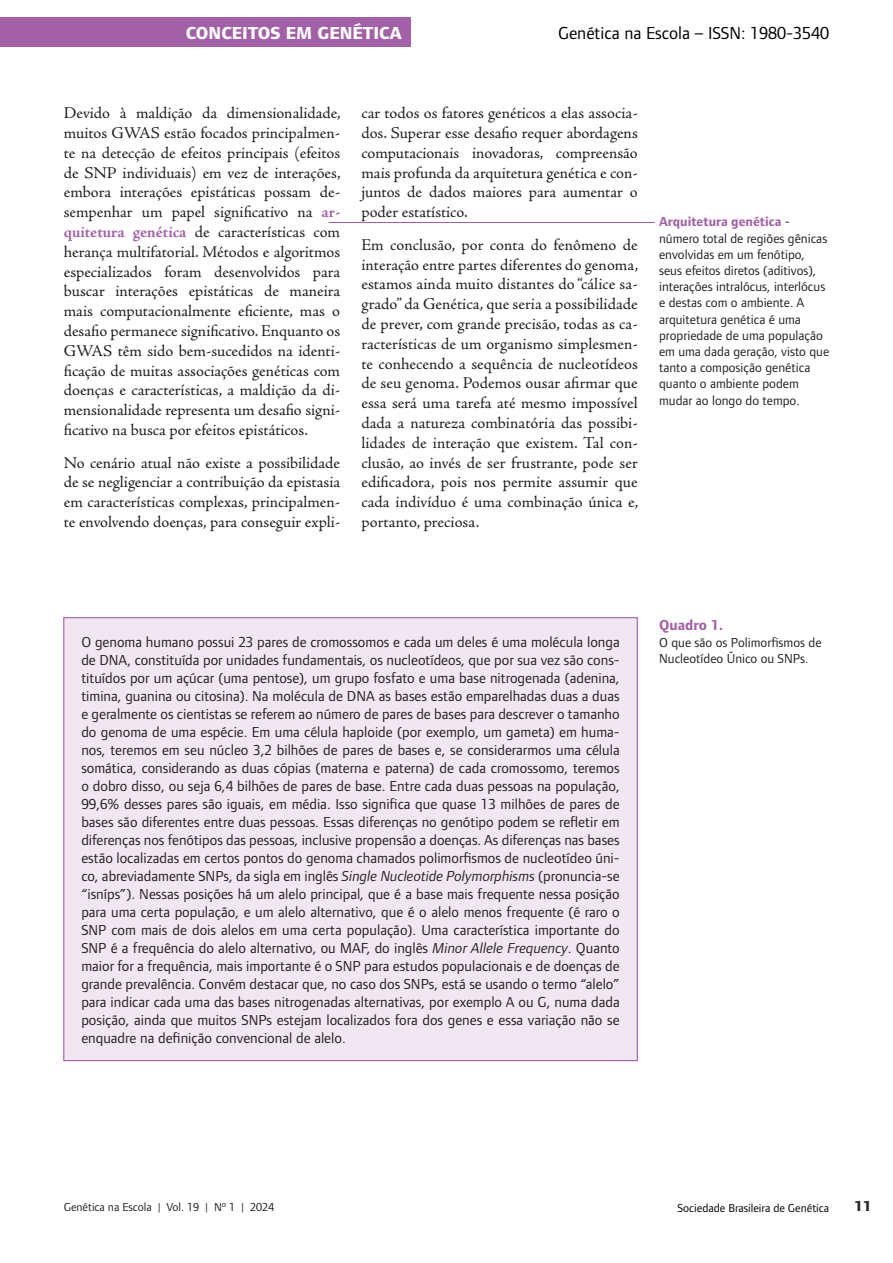
<style>
.page{position:relative;width:893px;height:1263px;background:#fff}
.page>*{position:absolute;margin:0;border:0;box-sizing:border-box;transform-origin:0 0}
.t1{font:18px "Foundry Form Sans";color:#000}
.t2{font:800 18px "Foundry Form Sans";color:#fff}
.t3{font:16.5px/19.8px "Adobe Jenson Pro";color:#231f20;text-align:justify}
.t4{font:15px/18px "Foundry Form Sans";color:#231f20;text-align:justify}
.t5{font:700 15px "Foundry Form Sans";color:#a360a7}
.t6{font:800 15px "Foundry Form Sans";color:#231f20}
.t7{font:13.5px/16.2px "Foundry Form Sans";color:#231f20}
.t8{font:12px "Foundry Form Sans";color:#231f20}
.t9{font:12px "Foundry Form Sans";color:#000}
.s1{font-weight:700;color:#a360a7}
.s2{font-style:italic}
</style>
<div class="page">
<div style="left:64px;top:618px;width:573px;height:442px;background:#f1e7f2"></div>
<hr style="left:328px;top:222px;width:327px;height:1px;background:#a360a7">
<div style="left:0;top:17px;width:411px;height:30px;background:#a360a7"></div>
<p class="t2" style="left:186px;top:23px;width:218px">CONCEITOS EM GENÉTICA</p>
<p class="t1" style="left:558px;top:23px;width:273px">Genética na Escola – ISSN: 1980-3540</p>
<p class="t3" style="left:64px;top:103px;width:278px">Devido à maldição da dimensionalidade, muitos GWAS estão focados principalmen&shy;te na detecção de efeitos principais (efeitos de SNP individuais) em vez de interações, embora interações epistáticas possam de&shy;sempenhar um papel significativo na <span class="s1">ar&shy;quitetura genética</span> de características com herança multifatorial. Métodos e algoritmos especializados foram desenvolvidos para buscar interações epistáticas de maneira mais computacionalmente eficiente, mas o desafio permanece significativo. Enquanto os GWAS têm sido bem-sucedidos na identi&shy;ficação de muitas associações genéticas com doenças e características, a maldição da di&shy;mensionalidade representa um desafio signi&shy;ficativo na busca por efeitos epistáticos.</p>
<p class="t3" style="left:64px;top:453px;width:278px">No cenário atual não existe a possibilidade de se negligenciar a contribuição da epistasia em características complexas, principalmen&shy;te envolvendo doenças, para conseguir expli-</p>
<p class="t3" style="left:361px;top:103px;width:278px">car todos os fatores genéticos a elas associa&shy;dos. Superar esse desafio requer abordagens computacionais inovadoras, compreensão mais profunda da arquitetura genética e con&shy;juntos de dados maiores para aumentar o poder estatístico.</p>
<p class="t3" style="left:361px;top:235px;width:278px">Em conclusão, por conta do fenômeno de interação entre partes diferentes do genoma, estamos ainda muito distantes do “cálice sa&shy;grado” da Genética, que seria a possibilidade de prever, com grande precisão, todas as ca&shy;racterísticas de um organismo simplesmen&shy;te conhecendo a sequência de nucleotídeos de seu genoma. Podemos ousar afirmar que essa será uma tarefa até mesmo impossível dada a natureza combinatória das possibi&shy;lidades de interação que existem. Tal con&shy;clusão, ao invés de ser frustrante, pode ser edificadora, pois nos permite assumir que cada indivíduo é uma combinação única e, portanto, preciosa.</p>
<p class="t7" style="left:659px;top:214px;width:172px"><span class="s1">Arquitetura genética</span> - número total de regiões gênicas envolvidas em um fenótipo, seus efeitos diretos (aditivos), interações intralócus, interlócus e destas com o ambiente. A arquitetura genética é uma propriedade de uma população em uma dada geração, visto que tanto a composição genética quanto o ambiente podem mudar ao longo do tempo.</p>
<p class="t4" style="left:81px;top:633px;width:540px">O genoma humano possui 23 pares de cromossomos e cada um deles é uma molécula longa de DNA, constituída por unidades fundamentais, os nucleotídeos, que por sua vez são cons&shy;tituídos por um açúcar (uma pentose), um grupo fosfato e uma base nitrogenada (adenina, timina, guanina ou citosina). Na molécula de DNA as bases estão emparelhadas duas a duas e geralmente os cientistas se referem ao número de pares de bases para descrever o tamanho do genoma de uma espécie. Em uma célula haploide (por exemplo, um gameta) em huma&shy;nos, teremos em seu núcleo 3,2 bilhões de pares de bases e, se considerarmos uma célula somática, considerando as duas cópias (materna e paterna) de cada cromossomo, teremos o dobro disso, ou seja 6,4 bilhões de pares de base. Entre cada duas pessoas na população, 99,6% desses pares são iguais, em média. Isso significa que quase 13 milhões de pares de bases são diferentes entre duas pessoas. Essas diferenças no genótipo podem se refletir em diferenças nos fenótipos das pessoas, inclusive propensão a doenças. As diferenças nas bases estão localizadas em certos pontos do genoma chamados polimorfismos de nucleotídeo úni&shy;co, abreviadamente SNPs, da sigla em inglês <span class="s2">Single Nucleotide Polymorphisms</span> (pronuncia-se “isníps”). Nessas posições há um alelo principal, que é a base mais frequente nessa posição para uma certa população, e um alelo alternativo, que é o alelo menos frequente (é raro o SNP com mais de dois alelos em uma certa população). Uma característica importante do SNP é a frequência do alelo alternativo, ou MAF, do inglês <span class="s2">Minor Allele Frequency</span>. Quanto maior for a frequência, mais importante é o SNP para estudos populacionais e de doenças de grande prevalência. Convém destacar que, no caso dos SNPs, está se usando o termo “alelo” para indicar cada uma das bases nitrogenadas alternativas, por exemplo A ou G, numa dada posição, ainda que muitos SNPs estejam localizados fora dos genes e essa variação não se enquadre na definição convencional de alelo.</p>
<p class="t5" style="left:659px;top:617px;width:65px">Quadro 1.</p>
<p class="t7" style="left:659px;top:634px;width:164px">O que são os Polimorfismos de<br>Nucleotídeo Único ou SNPs.</p>
<p class="t8" style="left:64px;top:1200px;width:212px">Genética na Escola | Vol. 19 | Nº 1 | 2024</p>
<p class="t9" style="left:677px;top:1202px;width:153px">Sociedade Brasileira de Genética</p>
<p class="t6" style="left:855px;top:1198px;width:19px">11</p>
</div>
